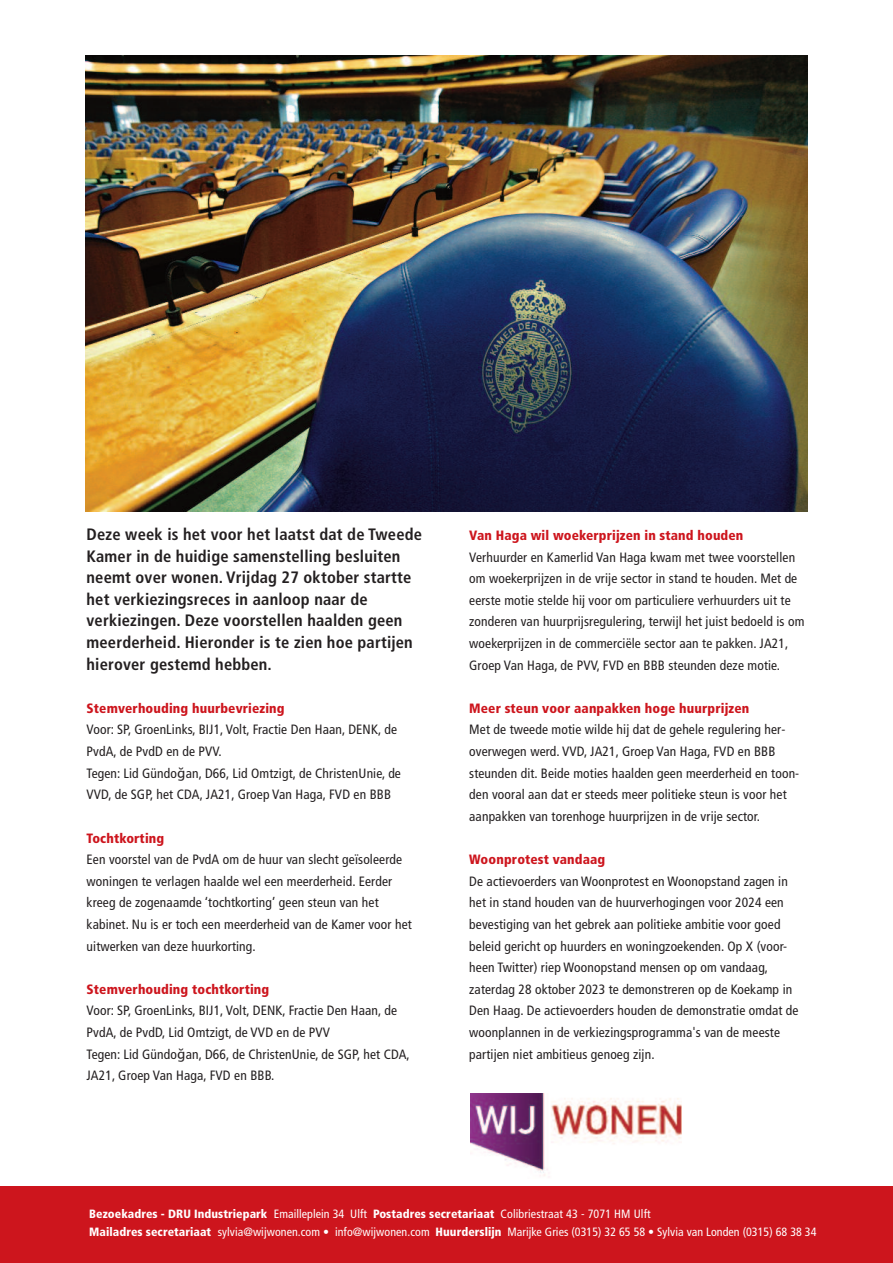
<style>
.page{position:relative;width:893px;height:1263px;background:#fff}
.page>*{position:absolute;margin:0;border:0;box-sizing:border-box;transform-origin:0 0}
.t1{font:700 condensed 16.5px/21.6px "Frutiger";letter-spacing:.01em;color:#231f20}
.t2{font:condensed 13.5px/21.6px "Frutiger";letter-spacing:.01em;color:#231f20}
.t3{font:900 condensed 13.5px "Frutiger";letter-spacing:.01em;color:#cd151d}
.t4{font:condensed 12px/17.7px "Frutiger";letter-spacing:.005em;color:#fff}
.s1{font-family:"Lucida Grande";font-stretch:normal}
.s2{font-weight:900}
</style>
<div class="page">
<img style="left:470px;top:1093px;width:211px;height:83px">
<div style="left:0;top:1186px;width:893px;height:77px;background:#cd151d"></div>
<img style="left:85px;top:55px;width:723px;height:456px">
<p class="t1" style="left:87px;top:525px;width:337px">Deze week is het voor het laatst dat de Tweede Kamer in de huidige samenstelling besluiten neemt over wonen. Vrijdag 27 oktober startte het verkiezingsreces in aanloop naar de verkiezingen. Deze voorstellen haalden geen meerderheid. Hieronder is te zien hoe partijen hierover gestemd hebben.</p>
<p class="t3" style="left:87px;top:703px;width:200px">Stemverhouding huurbevriezing</p>
<p class="t2" style="left:87px;top:720px;width:316px">Voor: SP, GroenLinks, BIJ1, Volt, Fractie Den Haan, DENK, de PvdA, de PvdD en de PVV.<br>Tegen: Lid Gündo<span class="s1">ğ</span>an, D66, Lid Omtzigt, de ChristenUnie, de VVD, de SGP, het CDA, JA21, Groep Van Haga, FVD en BBB</p>
<p class="t3" style="left:87px;top:832px;width:79px">Tochtkorting</p>
<p class="t2" style="left:87px;top:850px;width:327px">Een voorstel van de PvdA om de huur van slecht geïsoleerde woningen te verlagen haalde wel een meerderheid. Eerder kreeg de zogenaamde ‘tochtkorting’ geen steun van het kabinet. Nu is er toch een meerderheid van de Kamer voor het uitwerken van deze huurkorting.</p>
<p class="t3" style="left:87px;top:983px;width:184px">Stemverhouding tochtkorting</p>
<p class="t2" style="left:87px;top:1001px;width:325px">Voor: SP, GroenLinks, BIJ1, Volt, DENK, Fractie Den Haan, de PvdA, de PvdD, Lid Omtzigt, de VVD en de PVV<br>Tegen: Lid Gündo<span class="s1">ğ</span>an, D66, de ChristenUnie, de SGP, het CDA, JA21, Groep Van Haga, FVD en BBB.</p>
<p class="t3" style="left:469px;top:530px;width:276px">Van Haga wil woekerprijzen in stand houden</p>
<p class="t2" style="left:469px;top:547px;width:337px">Verhuurder en Kamerlid Van Haga kwam met twee voorstellen om woekerprijzen in de vrije sector in stand te houden. Met de eerste motie stelde hij voor om particuliere verhuurders uit te zonderen van huurprijsregulering, terwijl het juist bedoeld is om woekerprijzen in de commerciële sector aan te pakken. JA21, Groep Van Haga, de PVV, FVD en BBB steunden deze motie.</p>
<p class="t3" style="left:469px;top:703px;width:282px">Meer steun voor aanpakken hoge huurprijzen</p>
<p class="t2" style="left:469px;top:720px;width:332px">Met de tweede motie wilde hij dat de gehele regulering her&shy;overwegen werd. VVD, JA21, Groep Van Haga, FVD en BBB steunden dit. Beide moties haalden geen meerderheid en toon&shy;den vooral aan dat er steeds meer politieke steun is voor het aanpakken van torenhoge huurprijzen in de vrije sector.</p>
<p class="t3" style="left:469px;top:854px;width:137px">Woonprotest vandaag</p>
<p class="t2" style="left:469px;top:871px;width:331px">De actievoerders van Woonprotest en Woonopstand zagen in het in stand houden van de huurverhogingen voor 2024 een bevestiging van het gebrek aan politieke ambitie voor goed beleid gericht op huurders en woningzoekenden. Op X (voor&shy;heen Twitter) riep Woonopstand mensen op om vandaag, zaterdag 28 oktober 2023 te demonstreren op de Koekamp in Den Haag. De actievoerders houden de demonstratie omdat de woonplannen in de verkiezingsprogramma's van de meeste partijen niet ambitieus genoeg zijn.</p>
<p class="t4" style="left:89px;top:1206px;width:729px"><span class="s2">Bezoekadres - DRU Industriepark</span> Emailleplein 34 Ulft <span class="s2">Postadres secretariaat</span> Colibriestraat 43 - 7071 HM Ulft<br><span class="s2">Mailadres secretariaat</span> sylvia@wijwonen.com • info@wijwonen.com <span class="s2">Huurderslijn</span> Marijke Gries (0315) 32 65 58 • Sylvia van Londen (0315) 68 38 34</p>
</div>
